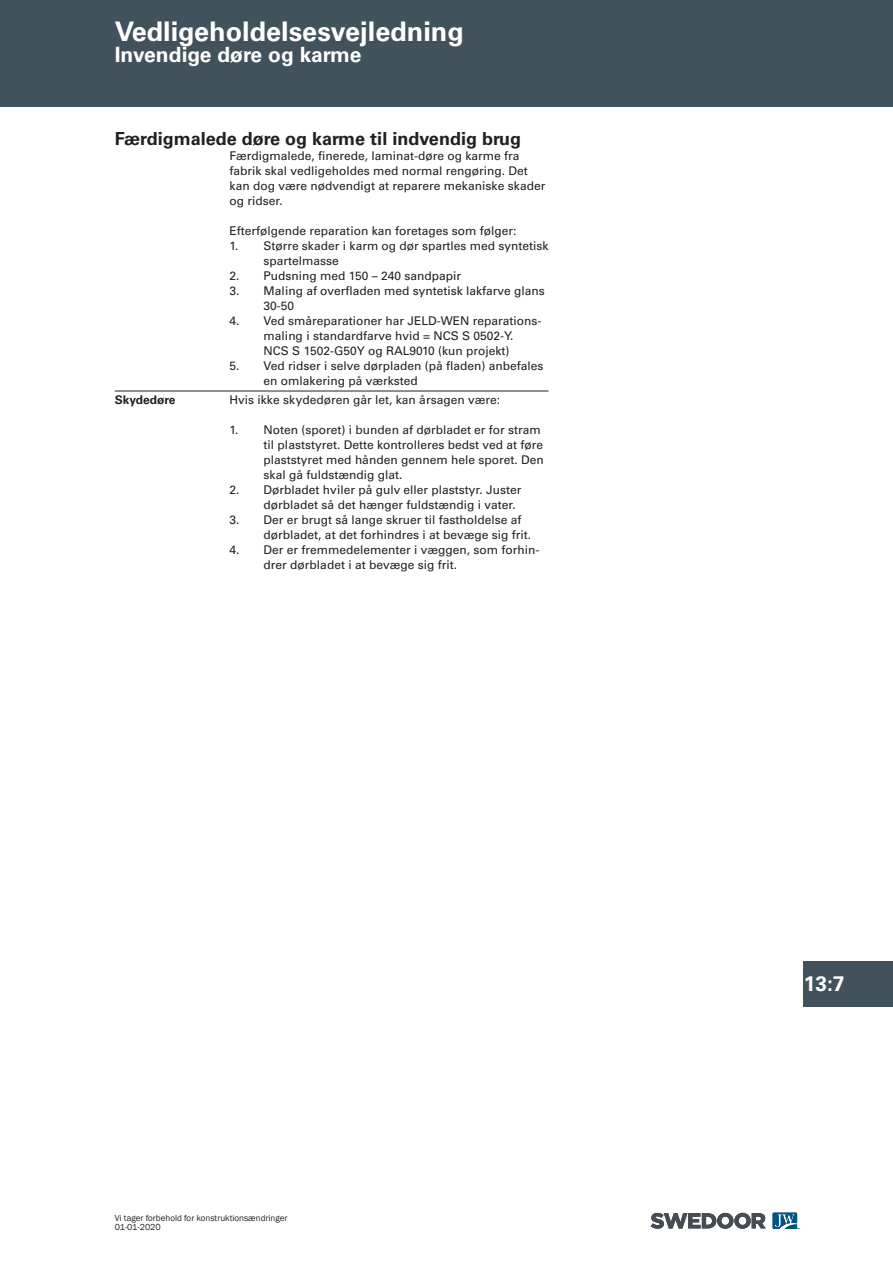
<style>
.page{position:relative;width:893px;height:1263px;background:#fff}
.page>*{position:absolute;margin:0;border:0;box-sizing:border-box;transform-origin:0 0}
.huvudrubrik{font:700 27px "Univers LT Pro 65";color:#fff}
.underrubrik{font:700 21px "Univers LT Pro 65";color:#fff}
.instruktionsrubrik{font:700 18px "Univers LT Pro 65";color:#231f20}
.Instruktionstext{font:12px/15px "Univers LT Pro 55 Roman";color:#231f20}
.Instruktionstext_fö{font:12px "Univers LT Pro 55 Roman";color:#231f20}
.Instruktionstext_fö-2{font:700 12px "Univers LT Pro 65";color:#231f20}
.t1{font:9px/9px "Franklin Gothic";color:#231f20}
</style>
<div class="page">
<div style="left:0;top:0;width:893px;height:106px;background:#41525c"></div>
<div style="left:804px;top:961px;width:89px;height:46px;background:#41525c"></div>
<svg style="left:773px;top:1212px;width:26px;height:17px"></svg>
<svg style="left:651px;top:1213px;width:115px;height:16px"></svg>
<hr style="left:115px;top:391px;width:434px;height:1px;background:#231f20">
<p class="huvudrubrik" style="left:115px;top:15px;width:351px">Vedligeholdelsesvejledning</p>
<p class="underrubrik" style="left:115px;top:42px;width:248px">Invendige døre og karme</p>
<p class="instruktionsrubrik" style="left:115px;top:128px;width:408px">Færdigmalede døre og karme til indvendig brug</p>
<p class="Instruktionstext" style="left:230px;top:148px;width:317px">Færdigmalede, finerede, laminat-døre og karme fra fabrik skal vedligeholdes med normal rengøring. Det kan dog være nødvendigt at reparere mekaniske skader og ridser.</p>
<p class="Instruktionstext" style="left:230px;top:223px;width:288px">Efterfølgende reparation kan foretages som følger:</p>
<p class="Instruktionstext" style="left:264px;top:238px;width:286px;text-indent:-34px">1. Større skader i karm og dør spartles med syntetisk spartelmasse</p>
<p class="Instruktionstext" style="left:230px;top:268px;width:233px">2. Pudsning med 150 – 240 sandpapir</p>
<p class="Instruktionstext" style="left:264px;top:283px;width:283px;text-indent:-34px">3. Maling af overfladen med syntetisk lakfarve glans<br>30-50</p>
<p class="Instruktionstext" style="left:230px;top:313px;width:313px;text-align:center">4. Ved småreparationer har JELD-WEN reparations&shy;maling i standardfarve hvid = NCS S 0502-Y.<br>NCS S 1502-G50Y og RAL9010 (kun projekt)</p>
<p class="Instruktionstext" style="left:264px;top:358px;width:281px;text-indent:-34px">5. Ved ridser i selve dørpladen (på fladen) anbefales en omlakering på værksted</p>
<p class="Instruktionstext_fö-2" style="left:115px;top:393px;width:62px">Skydedøre</p>
<p class="Instruktionstext_fö" style="left:230px;top:393px;width:272px">Hvis ikke skydedøren går let, kan årsagen være:</p>
<p class="Instruktionstext" style="left:264px;top:422px;width:282px;text-indent:-34px">1. Noten (sporet) i bunden af dørbladet er for stram til plaststyret. Dette kontrolleres bedst ved at føre plaststyret med hånden gennem hele sporet. Den skal gå fuldstændig glat.</p>
<p class="Instruktionstext" style="left:264px;top:482px;width:259px;text-indent:-34px">2. Dørbladet hviler på gulv eller plaststyr. Juster dørbladet så det hænger fuldstændig i vater.</p>
<p class="Instruktionstext" style="left:264px;top:512px;width:269px;text-indent:-34px">3. Der er brugt så lange skruer til fastholdelse af dørbladet, at det forhindres i at bevæge sig frit.</p>
<p class="Instruktionstext" style="left:264px;top:542px;width:277px;text-indent:-34px">4. Der er fremmedelementer i væggen, som forhin&shy;drer dørbladet i at bevæge sig frit.</p>
<p class="t1" style="left:115px;top:1213px;width:174px">Vi tager forbehold for konstruktionsændringer<br>01-01-2020</p>
<h2 class="underrubrik" style="left:804px;top:971px;width:42px">13:7</h2>
</div>
